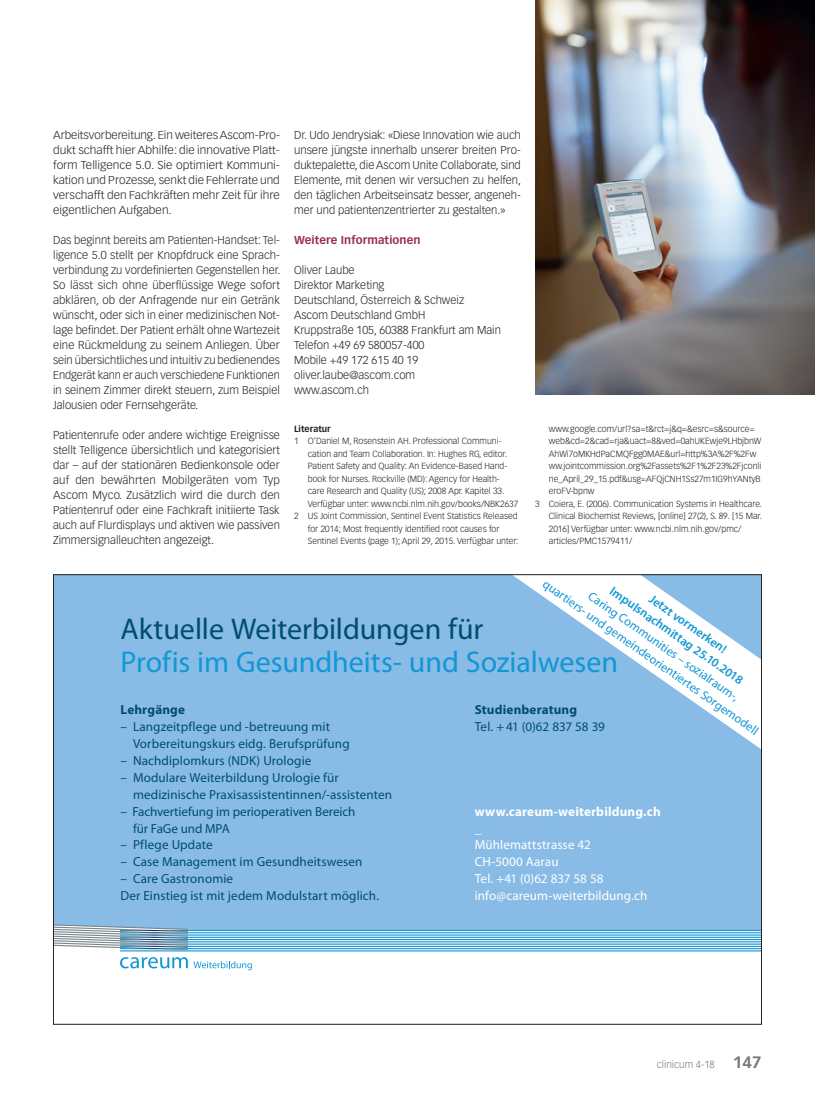
<style>
.page{position:relative;width:815px;height:1099px;background:#fff}
.page>*{position:absolute;margin:0;border:0;box-sizing:border-box;transform-origin:0 0}
.t1{font:30px/32.5px "Myriad Pro";color:#1197d6}
.t2{font:13.12px/16.9px "Myriad Pro";letter-spacing:.005em;color:#004d71}
.t3{font:13.12px/16.9px "Myriad Pro";letter-spacing:.005em;color:#fff}
.t4{font:13.12px/16.9px "Myriad Pro";letter-spacing:-.015em;color:#004d71}
.t5{font:700 13.12px "Myriad Pro";letter-spacing:.015em;color:#fff}
.t6{font:700 13.12px "Myriad Pro";letter-spacing:.01em;color:#004d71}
.t7{font:12.5px "Myriad Pro";color:#1197d6}
.t8{font:600 12.5px "Myriad Pro";color:#1197d6}
.Lauftext{font:300 11.25px/15px "Vectora LT Std";color:#231f20;text-align:justify}
.Lauftext-2{font:300 11.25px/15px "Vectora LT Std";color:#231f20;text-align:justify;scale:1.04 1}
.ZT_MM{font:700 11.25px "Vectora LT Std";letter-spacing:.005em;color:#983249}
.t9{font:300 10px "Vectora LT Std";color:#76787b}
.Fussnote{font:300 8.75px/12.5px "Vectora LT Std";color:#231f20}
.Fussnote-2{font:700 8.75px "Vectora LT Std";color:#231f20}
.s1{color:#004d71}
.s2{font-weight:700}
.s3{font-weight:700;font-size:16.25px}
</style>
<div class="page">
<img style="left:535px;top:0;width:280px;height:394px">
<div style="left:55px;top:576px;width:705px;height:320px;background:#88bce6"></div>
<svg style="left:55px;top:896px;width:705px;height:55px;background:#88bfe4"></svg>
<svg style="left:120px;top:957px;width:132px;height:13px"></svg>
<svg style="left:511px;top:576px;width:249px;height:173px;fill:#88bce6"></svg>
<p class="Lauftext-2" style="left:53px;top:128px;width:220px">Arbeitsvorbereitung. Ein weiteres Ascom-Pro&shy;dukt schafft hier Abhilfe: die innovative Platt&shy;form Telligence 5.0. Sie optimiert Kommuni&shy;kation und Prozesse, senkt die Fehlerrate und verschafft den Fachkräften mehr Zeit für ihre eigentlichen Aufgaben.</p>
<p class="Lauftext" style="left:53px;top:233px;width:229px">Das beginnt bereits am Patienten-Handset: Tel&shy;ligence 5.0 stellt per Knopfdruck eine Sprach&shy;verbindung zu vordefinierten Gegenstellen her.<br>So lässt sich ohne überflüssige Wege sofort abklären, ob der Anfragende nur ein Getränk wünscht, oder sich in einer medizinischen Not&shy;lage befindet. Der Patient erhält ohne Wartezeit eine Rückmeldung zu seinem Anliegen. Über sein übersichtliches und intuitiv zu bedienendes Endgerät kann er auch verschiedene Funktionen in seinem Zimmer direkt steuern, zum Beispiel Jalousien oder Fernsehgeräte.</p>
<p class="Lauftext" style="left:53px;top:428px;width:228px">Patientenrufe oder andere wichtige Ereignisse stellt Telligence übersichtlich und kategorisiert dar – auf der stationären Bedienkonsole oder auf den bewährten Mobilgeräten vom Typ Ascom Myco. Zusätzlich wird die durch den Patientenruf oder eine Fachkraft initiierte Task auch auf Flurdisplays und aktiven wie passiven Zimmersignalleuchten angezeigt.</p>
<p class="Lauftext" style="left:294px;top:128px;width:229px">Dr. Udo Jendrysiak: «Diese Innovation wie auch unsere jüngste innerhalb unserer breiten Pro&shy;duktepalette, die Ascom Unite Collaborate, sind Elemente, mit denen wir versuchen zu helfen, den täglichen Arbeitseinsatz besser, angeneh&shy;mer und patientenzentrierter zu gestalten.»</p>
<p class="ZT_MM" style="left:294px;top:233px;width:128px">Weitere Informationen</p>
<p class="Lauftext" style="left:294px;top:263px;width:62px">Oliver Laube</p>
<p class="Lauftext" style="left:294px;top:278px;width:92px">Direktor Marketing</p>
<p class="Lauftext" style="left:294px;top:293px;width:172px">Deutschland, Österreich &amp; Schweiz</p>
<p class="Lauftext" style="left:294px;top:308px;width:133px">Ascom Deutschland GmbH</p>
<p class="Lauftext" style="left:294px;top:323px;width:208px">Kruppstraße 105, 60388 Frankfurt am Main</p>
<p class="Lauftext" style="left:294px;top:338px;width:132px">Telefon +49 69 580057-400</p>
<p class="Lauftext" style="left:294px;top:353px;width:126px">Mobile +49 172 615 40 19</p>
<p class="Lauftext" style="left:294px;top:368px;width:123px">oliver.laube@ascom.com</p>
<p class="Lauftext" style="left:294px;top:383px;width:76px">www.ascom.ch</p>
<p class="Fussnote-2" style="left:294px;top:423px;width:38px">Literatur</p>
<p class="Fussnote" style="left:308px;top:435px;width:212px;text-indent:-14px">1 O’Daniel M, Rosenstein AH. Professional Communi&shy;cation and Team Collaboration. In: Hughes RG, editor.<br>Patient Safety and Quality: An Evidence-Based Hand&shy;book for Nurses. Rockville (MD): Agency for Health&shy;care Research and Quality (US); 2008 Apr. Kapitel 33.<br>Verfügbar unter: www.ncbi.nlm.nih.gov/books/NBK2637</p>
<p class="Fussnote" style="left:308px;top:510px;width:212px;text-indent:-14px">2 US Joint Commission, Sentinel Event Statistics Released for 2014; Most frequently identified root causes for<br>Sentinel Events (page 1); April 29, 2015. Verfügbar unter:</p>
<p class="Fussnote" style="left:549px;top:422px;width:214px">www.google.com/url?sa=t&amp;rct=j&amp;q=&amp;esrc=s&amp;source= web&amp;cd=2&amp;cad=rja&amp;uact=8&amp;ved=0ahUKEwje9LHbjbnW AhWi7oMKHdPaCMQFgg0MAE&amp;url=http%3A%2F%2Fw ww.jointcommission.org%2Fassets%2F1%2F23%2Fjconli ne_April_29_15.pdf&amp;usg=AFQjCNH1Ss27m1IG9hYANtyB eroFV-bpnw</p>
<p class="Fussnote" style="left:549px;top:497px;width:215px;text-indent:-14px">3 Coiera, E. (2006). Communication Systems in Healthcare.<br>Clinical Biochemist Reviews, [online] 27(2), S. 89. [15 Mar.<br>2016] Verfügbar unter: www.ncbi.nlm.nih.gov/pmc/ articles/PMC1579411/</p>
<p class="t7" style="left:549px;top:576px;width:261px;rotate:35deg">quartiers- und gemeindeorientiertes Sorgemodell</p>
<p class="t8" style="left:616px;top:583px;width:161px;rotate:35deg">Impulsnachmittag 25.10.2018</p>
<p class="t7" style="left:594px;top:588px;width:182px;rotate:35deg">Caring Communities – sozialraum-,</p>
<p class="t8" style="left:655px;top:591px;width:93px;rotate:35deg">Jetzt vormerken!</p>
<p class="t1" style="left:120px;top:612px;width:499px"><span class="s1">Aktuelle Weiterbildungen für<br></span>Profis im Gesundheits- und Sozialwesen</p>
<p class="t6" style="left:120px;top:701px;width:66px">Lehrgänge</p>
<p class="t2" style="left:133px;top:718px;width:218px;text-indent:-13px">– Langzeitpflege und -betreuung mit<br>Vorbereitungskurs eidg. Berufsprüfung</p>
<p class="t2" style="left:120px;top:752px;width:192px">– Nachdiplomkurs (NDK) Urologie</p>
<p class="t2" style="left:133px;top:768px;width:261px;text-indent:-13px">– Modulare Weiterbildung Urologie für medizinische Praxisassistentinnen/-assistenten</p>
<p class="t2" style="left:133px;top:802px;width:224px;text-indent:-13px">– Fachvertiefung im perioperativen Bereich für FaGe und MPA</p>
<p class="t2" style="left:120px;top:836px;width:94px">– Pflege Update</p>
<p class="t2" style="left:120px;top:853px;width:244px">– Case Management im Gesundheitswesen</p>
<p class="t2" style="left:120px;top:870px;width:260px">– Care Gastronomie<br>Der Einstieg ist mit jedem Modulstart möglich.</p>
<p class="t4" style="left:475px;top:701px;width:132px"><span class="s2">Studienberatung<br></span>Tel. +41 (0)62 837 58 39</p>
<p class="t5" style="left:475px;top:802px;width:187px">www.careum-weiterbildung.ch</p>
<p class="t3" style="left:475px;top:836px;width:174px">Mühlemattstrasse 42<br>CH-5000 Aarau<br>Tel. +41 (0)62 837 58 58 info@careum-weiterbildung.ch</p>
<p class="t9" style="left:657px;top:1058px;width:106px">clinicum 4-18 <span class="s3">147</span></p>
</div>
